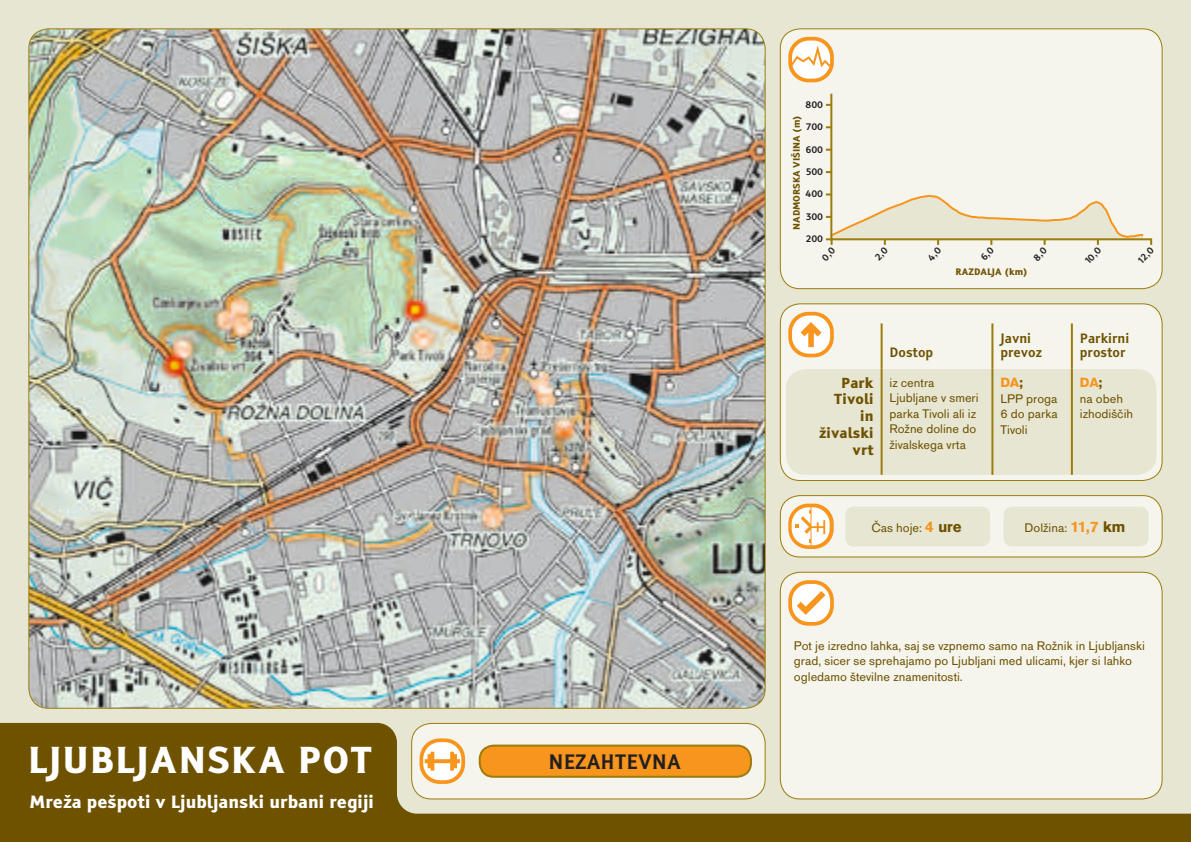
<style>
.page{position:relative;width:1191px;height:842px;background:#e7e6d3}
.page>*{position:absolute;margin:0;border:0;box-sizing:border-box;transform-origin:0 0}
.t1{font:700 36px "Tiresias L Pfont";letter-spacing:.03em;color:#fff}
.t2{font:20px "Tiresias L Pfont";color:#231f20}
.t3{font:700 17px "Tiresias L Pfont";color:#fff}
.t4{font:700 14px/16.8px "Tiresias L Pfont";color:#6e5200;text-align:right}
.t5{font:700 14px "Accius TCE";color:#f7951d}
.t6{font:13px/15.6px "Accius TCE";color:#6e5200}
.t7{font:13px/14px "Tiresias L Pfont";color:#6e5200}
.t8{font:700 9.2px "Tiresias L Pfont";color:#6e5200}
.t9{font:9.2px "Tiresias L Pfont";color:#231f20}
.t10{font:700 9px "Tiresias L Pfont";color:#6e5200}
.s1{color:#6e5200}
.s2{font-weight:700;font-size:16px;color:#f7951d}
.s3{font-weight:700;font-size:16px}
</style>
<div class="page">
<svg style="left:0;top:723px;width:1190px;height:119px;fill:#6e5200"></svg>
<div style="left:780px;top:29px;width:382px;height:260px;background:#f5f4ed;border-radius:20px"></div>
<div style="left:780px;top:28px;width:382px;height:261px;border:1px solid #9c7c0c;border-radius:20px"></div>
<div style="left:412px;top:723px;width:353px;height:76px;background:#f5f4ed;border-radius:20px"></div>
<div style="left:411px;top:723px;width:354px;height:76px;border:1px solid #9c7c0c;border-radius:20px"></div>
<svg style="left:788px;top:37px;width:46px;height:45px"></svg>
<div style="left:792px;top:41px;width:38px;height:38px;background:#fff;border-radius:17px"></div>
<svg style="left:788px;top:41px;width:44px;height:29px"></svg>
<svg style="left:419px;top:738px;width:46px;height:46px"></svg>
<div style="left:423px;top:742px;width:38px;height:38px;background:#fff;border-radius:17px"></div>
<svg style="left:424px;top:752px;width:36px;height:19px"></svg>
<div style="left:780px;top:304px;width:382px;height:176px;background:#f5f4ed;border-radius:20px"></div>
<div style="left:780px;top:303px;width:382px;height:178px;border:1px solid #9c7c0c;border-radius:20px"></div>
<div style="left:786px;top:369px;width:370px;height:106px;background:#e7e6d3;border-radius:20px"></div>
<svg style="left:788px;top:312px;width:46px;height:45px"></svg>
<div style="left:792px;top:315px;width:38px;height:39px;background:#fff;border-radius:17px"></div>
<svg style="left:800px;top:322px;width:21px;height:25px"></svg>
<svg style="left:1190px;top:813px;width:1px;height:29px"></svg>
<div style="left:780px;top:496px;width:382px;height:61px;background:#f5f4ed;border-radius:20px"></div>
<div style="left:780px;top:495px;width:382px;height:62px;border:1px solid #9c7c0c;border-radius:20px"></div>
<svg style="left:788px;top:504px;width:45px;height:45px"></svg>
<svg style="left:791px;top:507px;width:38px;height:38px"></svg>
<hr style="left:810px;top:505px;width:1px;height:43px;background:#f7951d">
<svg style="left:795px;top:510px;width:30px;height:32px"></svg>
<div style="left:780px;top:572px;width:382px;height:227px;background:#f5f4ed;border-radius:20px"></div>
<div style="left:780px;top:572px;width:382px;height:227px;border:1px solid #9c7c0c;border-radius:20px"></div>
<svg style="left:788px;top:580px;width:46px;height:46px"></svg>
<div style="left:792px;top:584px;width:38px;height:38px;background:#fff;border-radius:17px"></div>
<svg style="left:796px;top:591px;width:29px;height:24px"></svg>
<div style="left:480px;top:746px;width:271px;height:31px;background:#f7951d;border-radius:14px"></div>
<div style="left:479px;top:745px;width:273px;height:33px;border:2px solid #9c7c0c;border-radius:14px"></div>
<img style="left:30px;top:29px;width:735px;height:679px">
<hr style="left:880px;top:323px;width:2px;height:46px;background:#9c7c0c">
<hr style="left:991px;top:323px;width:2px;height:46px;background:#9c7c0c">
<hr style="left:1070px;top:323px;width:2px;height:46px;background:#9c7c0c">
<hr style="left:880px;top:369px;width:2px;height:106px;background:#9c7c0c">
<hr style="left:991px;top:369px;width:2px;height:106px;background:#9c7c0c">
<hr style="left:1070px;top:369px;width:2px;height:106px;background:#9c7c0c">
<div style="left:845px;top:507px;width:145px;height:39px;background:#e7e6d3;border-radius:9px"></div>
<div style="left:1003px;top:507px;width:145px;height:39px;background:#e7e6d3;border-radius:9px"></div>
<svg style="left:829px;top:94px;width:324px;height:147px"></svg>
<svg style="left:825px;top:193px;width:318px;height:52px"></svg>
<h1 class="t1" style="left:28px;top:737px;width:346px">LJUBLJANSKA POT</h1>
<h2 class="t2" style="left:548px;top:749px;width:134px">NEZAHTEVNA</h2>
<h3 class="t3" style="left:29px;top:791px;width:346px">Mreža pešpoti v Ljubljanski urbani regiji</h3>
<p class="t9" style="left:805px;top:99px;width:19px">800</p>
<p class="t8" style="left:791px;top:225px;width:117px;rotate:-90deg">NADMORSKA VIŠINA (m)</p>
<p class="t10" style="left:791px;top:230px;width:116px;rotate:-90deg">NADMORSKA VIŠINA (m)</p>
<p class="t9" style="left:806px;top:121px;width:18px">700</p>
<p class="t9" style="left:806px;top:143px;width:19px">600</p>
<p class="t9" style="left:806px;top:166px;width:19px">500</p>
<p class="t9" style="left:805px;top:188px;width:19px">400</p>
<p class="t9" style="left:806px;top:211px;width:19px">300</p>
<p class="t9" style="left:806px;top:233px;width:18px">200</p>
<p class="t10" style="left:955px;top:266px;width:73px">RAZDALJA (km)</p>
<p class="t8" style="left:944px;top:266px;width:74px">RAZDALJA (km)</p>
<p class="t9" style="left:1082px;top:258px;width:20px;rotate:-45deg">10,0</p>
<p class="t9" style="left:1135px;top:257px;width:19px;rotate:-45deg">12,0</p>
<p class="t7" style="left:889px;top:346px;width:45px">Dostop</p>
<p class="t7" style="left:1000px;top:332px;width:43px">Javni prevoz</p>
<p class="t7" style="left:1079px;top:332px;width:51px">Parkirni prostor</p>
<p class="t4" style="left:819px;top:374px;width:56px">Park<br>Tivoli in živalski vrt</p>
<p class="t6" style="left:889px;top:375px;width:90px">iz centra<br>Ljubljane v smeri parka Tivoli ali iz<br>Rožne doline do živalskega vrta</p>
<p class="t5" style="left:1000px;top:374px;width:24px">DA<span class="s1">;</span></p>
<p class="t6" style="left:1000px;top:391px;width:59px;text-align:justify">LPP proga 6 do parka Tivoli</p>
<p class="t5" style="left:1079px;top:374px;width:24px">DA<span class="s1">;</span></p>
<p class="t6" style="left:1079px;top:391px;width:55px">na obeh izhodiščih</p>
<p class="t6" style="left:871px;top:520px;width:92px">Čas hoje: <span class="s2">4</span> <span class="s3">ure</span></p>
<p class="t6" style="left:1024px;top:520px;width:102px">Dolžina: <span class="s2">11,7</span> <span class="s3">km</span></p>
<p class="t6" style="left:794px;top:638px;width:352px">Pot je izredno lahka, saj se vzpnemo samo na Rožnik in Ljubljanski grad, sicer se sprehajamo po Ljubljani med ulicami, kjer si lahko ogledamo številne znamenitosti.</p>
</div>
